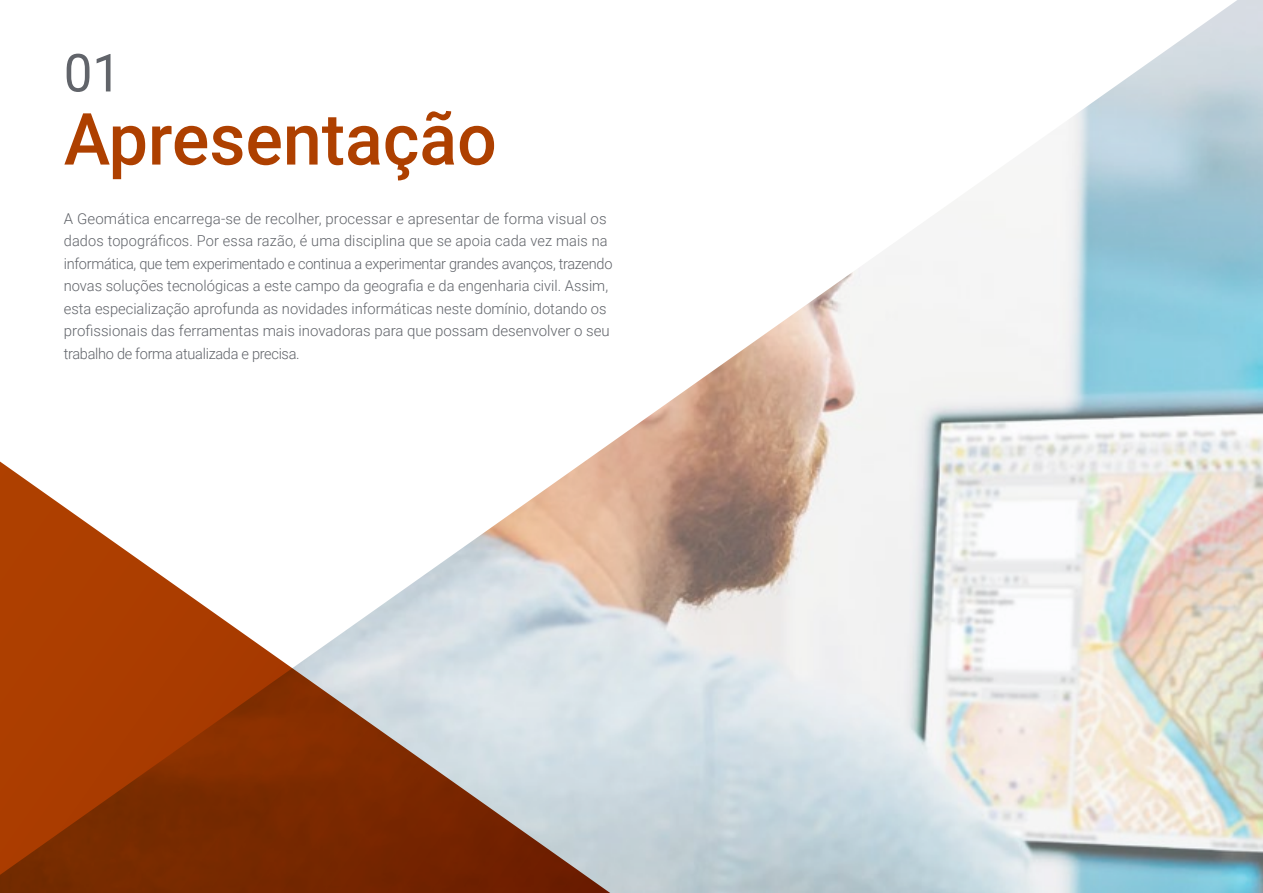
<style>
.page{position:relative;width:1263px;height:893px;background:#fff}
.page>*{position:absolute;margin:0;border:0;box-sizing:border-box;transform-origin:0 0}
.t1{font:500 72px "Roboto";color:#ae4000}
.t2{font:52.5px "Roboto";color:#61646a}
.t3{font:300 15px/22.5px "Roboto";color:#61646a}
</style>
<div class="page">
<img style="left:607px;top:0;width:656px;height:893px">
<svg style="left:0;top:446px;width:640px;height:447px"></svg>
<h2 class="t2" style="left:64px;top:36px;width:59px">01</h2>
<h1 class="t1" style="left:64px;top:89px;width:435px">Apresentação</h1>
<p class="t3" style="left:64px;top:207px;width:550px">A Geomática encarrega-se de recolher, processar e apresentar de forma visual os dados topográficos. Por essa razão, é uma disciplina que se apoia cada vez mais na informática, que tem experimentado e continua a experimentar grandes avanços, trazendo novas soluções tecnológicas a este campo da geografia e da engenharia civil. Assim, esta especialização aprofunda as novidades informáticas neste domínio, dotando os profissionais das ferramentas mais inovadoras para que possam desenvolver o seu trabalho de forma atualizada e precisa.</p>
</div>
